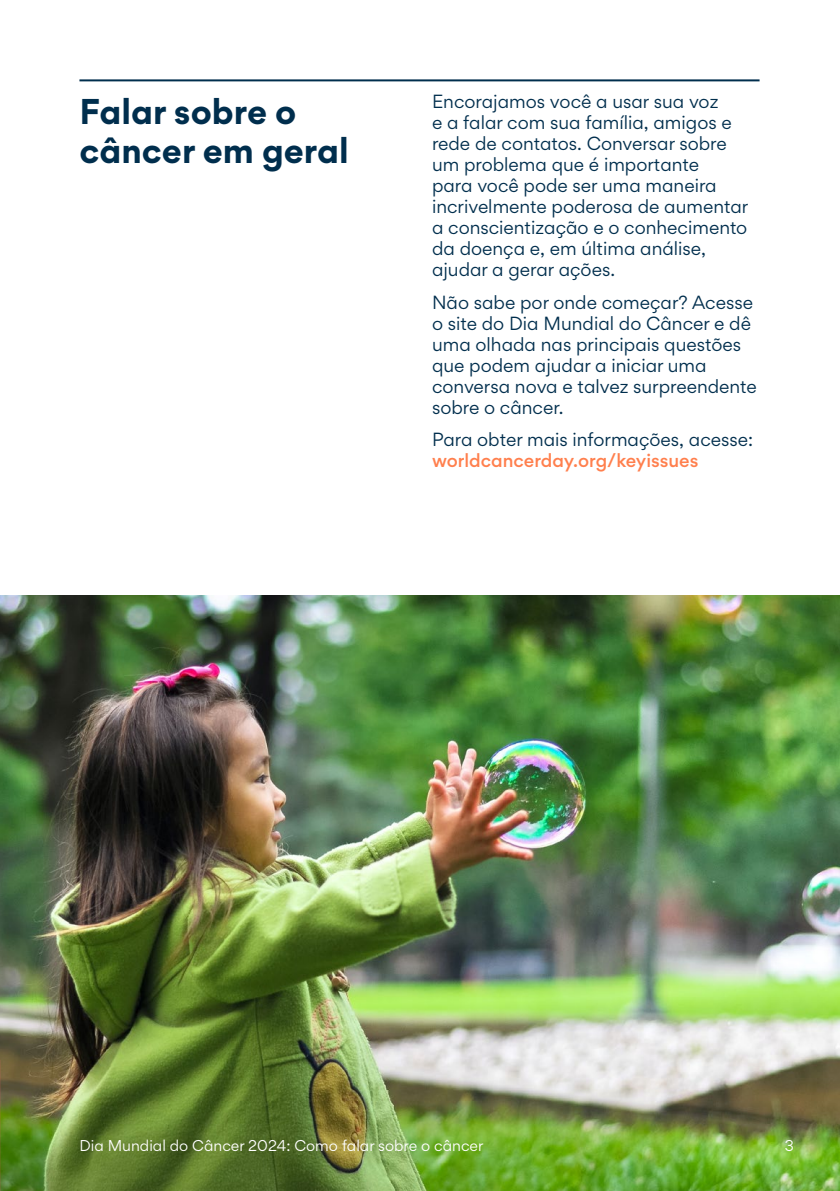
<style>
.page{position:relative;width:840px;height:1191px;background:#fff}
.page>*{position:absolute;margin:0;border:0;box-sizing:border-box;transform-origin:0 0}
.t1{font:700 32px/38.4px "Gordita";color:#002e4d}
.t2{font:17px/21px "Gordita";color:#002e4d}
.t3{font:500 17px "Gordita";color:#ff7f4d}
.t4{font:14px "Gordita";color:#fff}
</style>
<div class="page">
<img style="left:0;top:595px;width:839px;height:596px">
<hr style="left:79px;top:79px;width:680px;height:2px;background:#002e4d">
<h1 class="t1" style="left:79px;top:92px;width:271px">Falar sobre o câncer em geral</h1>
<p class="t2" style="left:432px;top:91px;width:318px">Encorajamos você a usar sua voz<br>e a falar com sua família, amigos e rede de contatos. Conversar sobre um problema que é importante<br>para você pode ser uma maneira incrivelmente poderosa de aumentar a conscientização e o conhecimento da doença e, em última análise, ajudar a gerar ações.</p>
<p class="t2" style="left:432px;top:291px;width:326px">Não sabe por onde começar? Acesse o site do Dia Mundial do Câncer e dê uma olhada nas principais questões que podem ajudar a iniciar uma conversa nova e talvez surpreendente sobre o câncer.</p>
<p class="t2" style="left:432px;top:428px;width:322px">Para obter mais informações, acesse:</p>
<p class="t3" style="left:432px;top:448px;width:268px">worldcancerday.org/keyissues</p>
<p class="t4" style="left:79px;top:1135px;width:405px">Dia Mundial do Câncer 2024: Como falar sobre o câncer</p>
<p class="t4" style="left:784px;top:1135px;width:11px">3</p>
</div>
